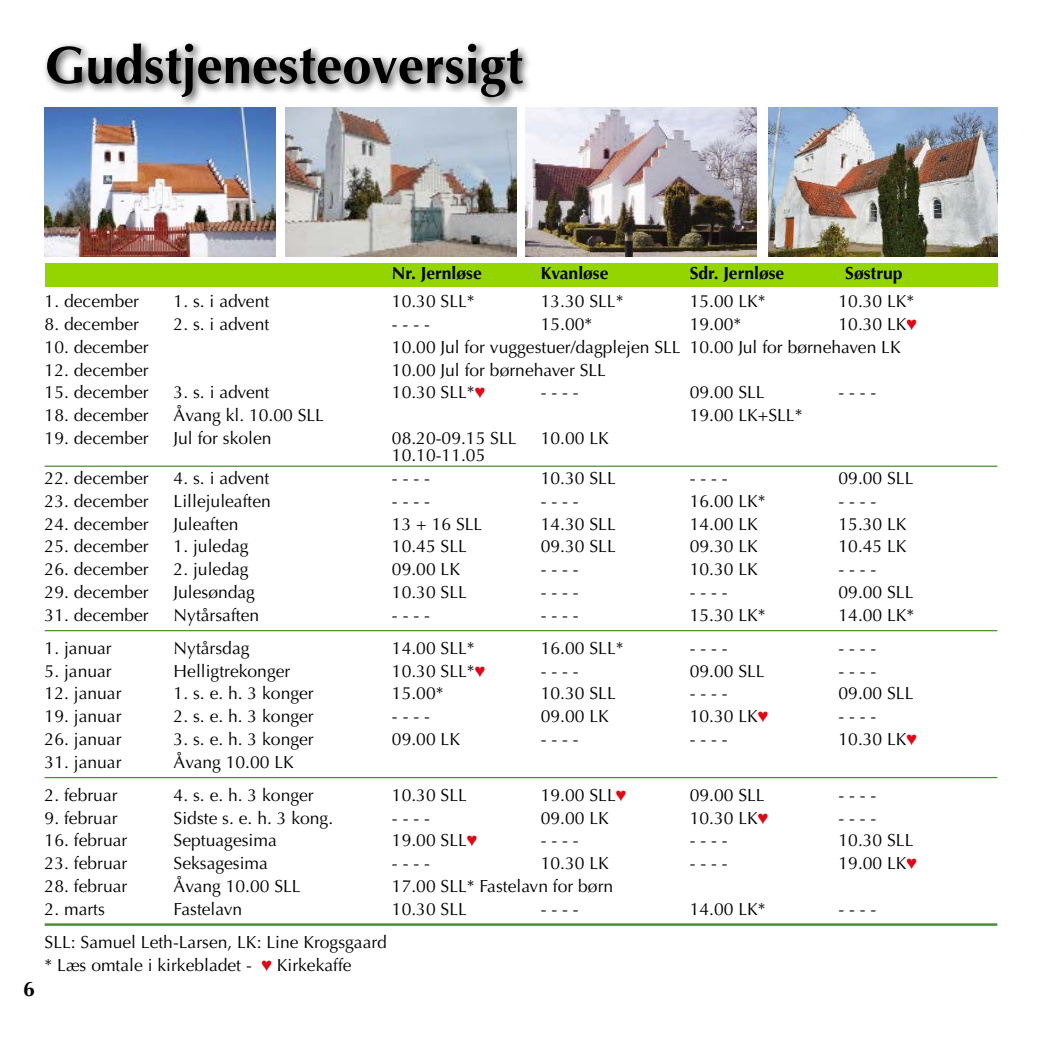
<style>
.page{position:relative;width:1042px;height:1042px;background:#fff}
.page>*{position:absolute;margin:0;border:0;box-sizing:border-box;transform-origin:0 0}
.t1{font:700 52.5px "Optima";color:#000}
.t2{font:700 21px "Optima";color:#000}
.t3{font:17.5px/22.8px "Optima";color:#000}
.t4{font:700 17.5px "Optima";color:#000}
.s1{font-family:"Times New Roman";color:#e30613}
</style>
<div class="page">
<div style="left:45px;top:263px;width:952px;height:23px;background:#94d500"></div>
<div style="left:43px;top:39px;width:490px;height:70px;background:#000;opacity:.75"></div>
<img style="left:45px;top:107px;width:230px;height:149px">
<img style="left:285px;top:107px;width:231px;height:149px">
<img style="left:526px;top:107px;width:230px;height:149px">
<img style="left:769px;top:107px;width:228px;height:149px">
<hr style="left:45px;top:466px;width:952px;height:1px;background:#4b8b33">
<hr style="left:45px;top:630px;width:952px;height:1px;background:#4b8b33">
<hr style="left:45px;top:777px;width:952px;height:1px;background:#4b8b33">
<hr style="left:45px;top:923px;width:952px;height:3px;background:#4b8b33">
<h1 class="t1" style="left:45px;top:35px;width:480px">Gudstjenesteoversigt</h1>
<p class="t2" style="left:23px;top:976px;width:13px">6</p>
<p class="t4" style="left:392px;top:263px;width:91px">Nr. Jernløse</p>
<p class="t4" style="left:541px;top:263px;width:69px">Kvanløse</p>
<p class="t4" style="left:690px;top:263px;width:96px">Sdr. Jernløse</p>
<p class="t4" style="left:845px;top:263px;width:59px">Søstrup</p>
<p class="t3" style="left:45px;top:290px;width:96px">1. december</p>
<p class="t3" style="left:174px;top:290px;width:97px">1. s. i advent</p>
<p class="t3" style="left:392px;top:290px;width:84px">10.30 SLL*</p>
<p class="t3" style="left:541px;top:290px;width:84px">13.30 SLL*</p>
<p class="t3" style="left:690px;top:290px;width:77px">15.00 LK*</p>
<p class="t3" style="left:838px;top:290px;width:77px">10.30 LK*</p>
<p class="t3" style="left:45px;top:313px;width:96px">8. december</p>
<p class="t3" style="left:174px;top:313px;width:97px">2. s. i advent</p>
<p class="t3" style="left:392px;top:313px;width:39px">- - - -</p>
<p class="t3" style="left:541px;top:313px;width:53px">15.00*</p>
<p class="t3" style="left:690px;top:313px;width:53px">19.00*</p>
<p class="t3" style="left:838px;top:313px;width:80px">10.30 LK<span class="s1">♥</span></p>
<p class="t3" style="left:45px;top:336px;width:106px">10. december</p>
<p class="t3" style="left:392px;top:336px;width:510px">10.00 Jul for vuggestuer/dagplejen SLL 10.00 Jul for børnehaven LK</p>
<p class="t3" style="left:45px;top:358px;width:106px">12. december</p>
<p class="t3" style="left:392px;top:358px;width:215px">10.00 Jul for børnehaver SLL</p>
<p class="t3" style="left:45px;top:381px;width:106px">15. december</p>
<p class="t3" style="left:174px;top:381px;width:97px">3. s. i advent</p>
<p class="t3" style="left:392px;top:381px;width:95px">10.30 SLL*<span class="s1">♥</span></p>
<p class="t3" style="left:541px;top:381px;width:39px">- - - -</p>
<p class="t3" style="left:690px;top:381px;width:76px">09.00 SLL</p>
<p class="t3" style="left:838px;top:381px;width:39px">- - - -</p>
<p class="t3" style="left:45px;top:404px;width:106px">18. december</p>
<p class="t3" style="left:174px;top:404px;width:152px">Åvang kl. 10.00 SLL</p>
<p class="t3" style="left:690px;top:404px;width:114px">19.00 LK+SLL*</p>
<p class="t3" style="left:45px;top:427px;width:106px">19. december</p>
<p class="t3" style="left:174px;top:427px;width:99px">Jul for skolen</p>
<p class="t3" style="left:392px;top:427px;width:126px">08.20-09.15 SLL</p>
<p class="t3" style="left:541px;top:427px;width:70px">10.00 LK</p>
<p class="t3" style="left:392px;top:444px;width:95px">10.10-11.05</p>
<p class="t3" style="left:45px;top:467px;width:106px">22. december</p>
<p class="t3" style="left:174px;top:467px;width:97px">4. s. i advent</p>
<p class="t3" style="left:392px;top:467px;width:39px">- - - -</p>
<p class="t3" style="left:541px;top:467px;width:76px">10.30 SLL</p>
<p class="t3" style="left:690px;top:467px;width:39px">- - - -</p>
<p class="t3" style="left:838px;top:467px;width:76px">09.00 SLL</p>
<p class="t3" style="left:45px;top:490px;width:106px">23. december</p>
<p class="t3" style="left:174px;top:490px;width:99px">Lillejuleaften</p>
<p class="t3" style="left:392px;top:490px;width:39px">- - - -</p>
<p class="t3" style="left:541px;top:490px;width:39px">- - - -</p>
<p class="t3" style="left:690px;top:490px;width:77px">16.00 LK*</p>
<p class="t3" style="left:838px;top:490px;width:39px">- - - -</p>
<p class="t3" style="left:45px;top:512px;width:106px">24. december</p>
<p class="t3" style="left:174px;top:512px;width:66px">Juleaften</p>
<p class="t3" style="left:392px;top:512px;width:92px">13 + 16 SLL</p>
<p class="t3" style="left:541px;top:512px;width:76px">14.30 SLL</p>
<p class="t3" style="left:690px;top:512px;width:70px">14.00 LK</p>
<p class="t3" style="left:838px;top:512px;width:70px">15.30 LK</p>
<p class="t3" style="left:45px;top:535px;width:106px">25. december</p>
<p class="t3" style="left:174px;top:535px;width:76px">1. juledag</p>
<p class="t3" style="left:392px;top:535px;width:76px">10.45 SLL</p>
<p class="t3" style="left:541px;top:535px;width:76px">09.30 SLL</p>
<p class="t3" style="left:690px;top:535px;width:70px">09.30 LK</p>
<p class="t3" style="left:838px;top:535px;width:70px">10.45 LK</p>
<p class="t3" style="left:45px;top:558px;width:106px">26. december</p>
<p class="t3" style="left:174px;top:558px;width:76px">2. juledag</p>
<p class="t3" style="left:392px;top:558px;width:70px">09.00 LK</p>
<p class="t3" style="left:541px;top:558px;width:39px">- - - -</p>
<p class="t3" style="left:690px;top:558px;width:70px">10.30 LK</p>
<p class="t3" style="left:838px;top:558px;width:39px">- - - -</p>
<p class="t3" style="left:45px;top:581px;width:106px">29. december</p>
<p class="t3" style="left:174px;top:581px;width:83px">Julesøndag</p>
<p class="t3" style="left:392px;top:581px;width:76px">10.30 SLL</p>
<p class="t3" style="left:541px;top:581px;width:39px">- - - -</p>
<p class="t3" style="left:690px;top:581px;width:39px">- - - -</p>
<p class="t3" style="left:838px;top:581px;width:76px">09.00 SLL</p>
<p class="t3" style="left:45px;top:603px;width:106px">31. december</p>
<p class="t3" style="left:174px;top:603px;width:87px">Nytårsaften</p>
<p class="t3" style="left:392px;top:603px;width:39px">- - - -</p>
<p class="t3" style="left:541px;top:603px;width:39px">- - - -</p>
<p class="t3" style="left:690px;top:603px;width:77px">15.30 LK*</p>
<p class="t3" style="left:838px;top:603px;width:77px">14.00 LK*</p>
<p class="t3" style="left:45px;top:637px;width:69px">1. januar</p>
<p class="t3" style="left:174px;top:637px;width:77px">Nytårsdag</p>
<p class="t3" style="left:392px;top:637px;width:84px">14.00 SLL*</p>
<p class="t3" style="left:541px;top:637px;width:84px">16.00 SLL*</p>
<p class="t3" style="left:690px;top:637px;width:39px">- - - -</p>
<p class="t3" style="left:838px;top:637px;width:39px">- - - -</p>
<p class="t3" style="left:45px;top:659px;width:69px">5. januar</p>
<p class="t3" style="left:174px;top:659px;width:118px">Helligtrekonger</p>
<p class="t3" style="left:392px;top:659px;width:95px">10.30 SLL*<span class="s1">♥</span></p>
<p class="t3" style="left:541px;top:659px;width:39px">- - - -</p>
<p class="t3" style="left:690px;top:659px;width:76px">09.00 SLL</p>
<p class="t3" style="left:838px;top:659px;width:39px">- - - -</p>
<p class="t3" style="left:45px;top:682px;width:78px">12. januar</p>
<p class="t3" style="left:174px;top:682px;width:142px">1. s. e. h. 3 konger</p>
<p class="t3" style="left:392px;top:682px;width:53px">15.00*</p>
<p class="t3" style="left:541px;top:682px;width:76px">10.30 SLL</p>
<p class="t3" style="left:690px;top:682px;width:39px">- - - -</p>
<p class="t3" style="left:838px;top:682px;width:76px">09.00 SLL</p>
<p class="t3" style="left:45px;top:705px;width:78px">19. januar</p>
<p class="t3" style="left:174px;top:705px;width:142px">2. s. e. h. 3 konger</p>
<p class="t3" style="left:392px;top:705px;width:39px">- - - -</p>
<p class="t3" style="left:541px;top:705px;width:70px">09.00 LK</p>
<p class="t3" style="left:690px;top:705px;width:80px">10.30 LK<span class="s1">♥</span></p>
<p class="t3" style="left:838px;top:705px;width:39px">- - - -</p>
<p class="t3" style="left:45px;top:728px;width:78px">26. januar</p>
<p class="t3" style="left:174px;top:728px;width:142px">3. s. e. h. 3 konger</p>
<p class="t3" style="left:392px;top:728px;width:70px">09.00 LK</p>
<p class="t3" style="left:541px;top:728px;width:39px">- - - -</p>
<p class="t3" style="left:690px;top:728px;width:39px">- - - -</p>
<p class="t3" style="left:838px;top:728px;width:80px">10.30 LK<span class="s1">♥</span></p>
<p class="t3" style="left:45px;top:750px;width:78px">31. januar</p>
<p class="t3" style="left:174px;top:750px;width:122px">Åvang 10.00 LK</p>
<p class="t3" style="left:45px;top:784px;width:74px">2. februar</p>
<p class="t3" style="left:174px;top:784px;width:142px">4. s. e. h. 3 konger</p>
<p class="t3" style="left:392px;top:784px;width:76px">10.30 SLL</p>
<p class="t3" style="left:541px;top:784px;width:87px">19.00 SLL<span class="s1">♥</span></p>
<p class="t3" style="left:690px;top:784px;width:76px">09.00 SLL</p>
<p class="t3" style="left:838px;top:784px;width:39px">- - - -</p>
<p class="t3" style="left:45px;top:806px;width:74px">9. februar</p>
<p class="t3" style="left:174px;top:806px;width:161px">Sidste s. e. h. 3 kong.</p>
<p class="t3" style="left:392px;top:806px;width:39px">- - - -</p>
<p class="t3" style="left:541px;top:806px;width:70px">09.00 LK</p>
<p class="t3" style="left:690px;top:806px;width:80px">10.30 LK<span class="s1">♥</span></p>
<p class="t3" style="left:838px;top:806px;width:39px">- - - -</p>
<p class="t3" style="left:45px;top:829px;width:84px">16. februar</p>
<p class="t3" style="left:174px;top:829px;width:105px">Septuagesima</p>
<p class="t3" style="left:392px;top:829px;width:87px">19.00 SLL<span class="s1">♥</span></p>
<p class="t3" style="left:541px;top:829px;width:39px">- - - -</p>
<p class="t3" style="left:690px;top:829px;width:39px">- - - -</p>
<p class="t3" style="left:838px;top:829px;width:76px">10.30 SLL</p>
<p class="t3" style="left:45px;top:852px;width:84px">23. februar</p>
<p class="t3" style="left:174px;top:852px;width:96px">Seksagesima</p>
<p class="t3" style="left:392px;top:852px;width:39px">- - - -</p>
<p class="t3" style="left:541px;top:852px;width:70px">10.30 LK</p>
<p class="t3" style="left:690px;top:852px;width:39px">- - - -</p>
<p class="t3" style="left:838px;top:852px;width:80px">19.00 LK<span class="s1">♥</span></p>
<p class="t3" style="left:45px;top:875px;width:84px">28. februar</p>
<p class="t3" style="left:174px;top:875px;width:128px">Åvang 10.00 SLL</p>
<p class="t3" style="left:392px;top:875px;width:223px">17.00 SLL* Fastelavn for børn</p>
<p class="t3" style="left:45px;top:897px;width:62px">2. marts</p>
<p class="t3" style="left:174px;top:897px;width:70px">Fastelavn</p>
<p class="t3" style="left:392px;top:897px;width:76px">10.30 SLL</p>
<p class="t3" style="left:541px;top:897px;width:39px">- - - -</p>
<p class="t3" style="left:690px;top:897px;width:77px">14.00 LK*</p>
<p class="t3" style="left:838px;top:897px;width:39px">- - - -</p>
<p class="t3" style="left:45px;top:931px;width:344px">SLL: Samuel Leth-Larsen, LK: Line Krogsgaard * Læs omtale i kirkebladet - <span class="s1">♥</span> Kirkekaffe</p>
</div>
